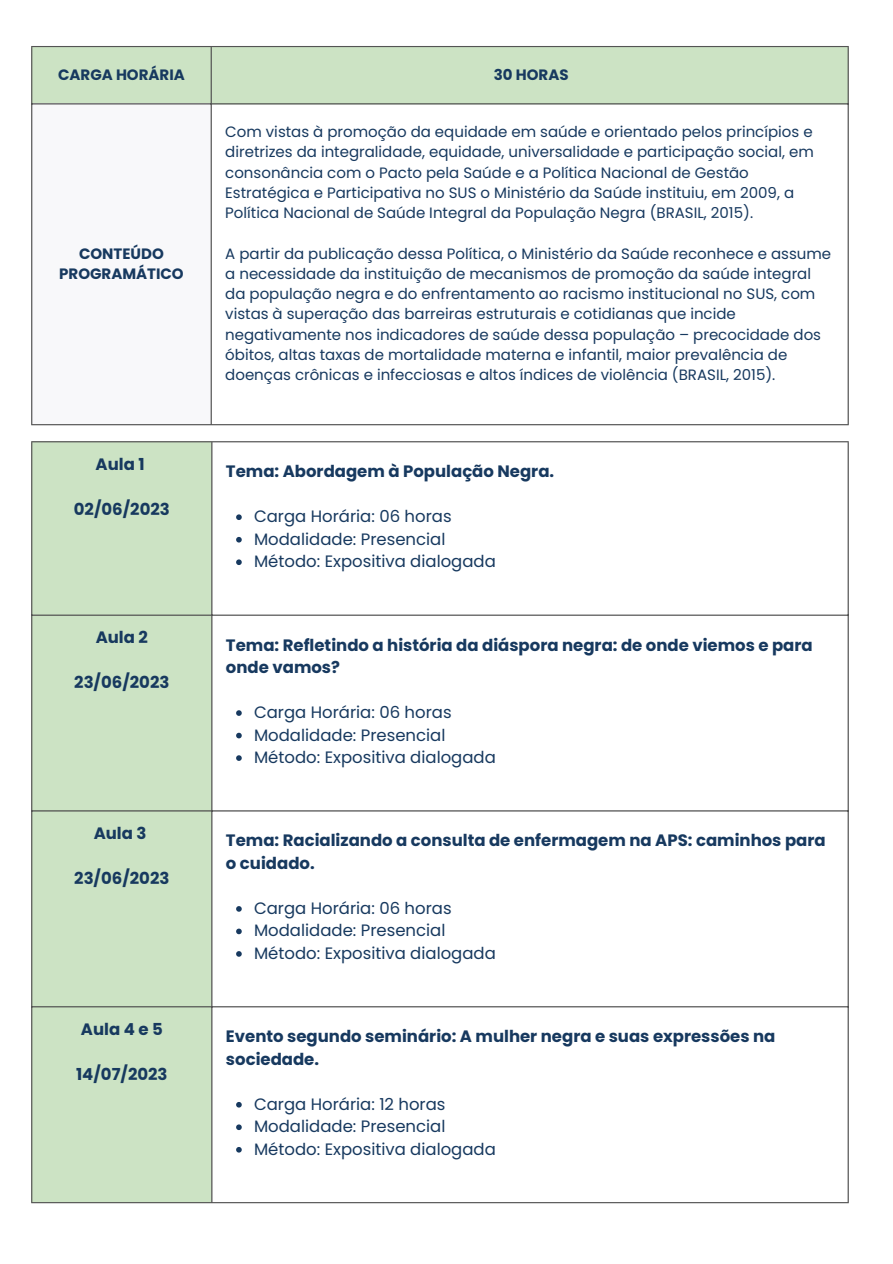
<style>
.page{position:relative;width:893px;height:1264px;background:#fff}
.page>*{position:absolute;margin:0;border:0;box-sizing:border-box;transform-origin:0 0}
.t1{font:700 16.5px/22.5px "Poppins";color:#17395f}
.t2{font:16.5px "Poppins";color:#17395f}
.t3{font:700 16.5px "Poppins";letter-spacing:.105em;color:#17395f}
.t4{font:15px/20.2px "Poppins";color:#17395f}
.t5{font:700 15px/20.2px "Poppins";color:#17395f;text-align:center}
</style>
<div class="page">
<div style="left:32px;top:47px;width:815px;height:56px;background:#cce3c4"></div>
<div style="left:31px;top:104px;width:180px;height:321px;background:#f8f8fa"></div>
<hr style="left:31px;top:47px;width:1px;height:377px;background:#545454">
<hr style="left:211px;top:47px;width:1px;height:377px;background:#545454">
<hr style="left:847px;top:47px;width:1px;height:377px;background:#545454">
<hr style="left:31px;top:46px;width:817px;height:1px;background:#545454">
<hr style="left:31px;top:103px;width:817px;height:1px;background:#545454">
<hr style="left:31px;top:424px;width:817px;height:1px;background:#545454">
<div style="left:32px;top:442px;width:179px;height:760px;background:#cce3c4"></div>
<svg style="left:212px;top:442px;width:635px;height:760px"></svg>
<svg style="left:236px;top:514px;width:6px;height:6px"></svg>
<svg style="left:236px;top:537px;width:6px;height:5px"></svg>
<svg style="left:236px;top:559px;width:6px;height:6px"></svg>
<svg style="left:236px;top:710px;width:6px;height:6px"></svg>
<svg style="left:236px;top:732px;width:6px;height:6px"></svg>
<svg style="left:236px;top:755px;width:6px;height:6px"></svg>
<svg style="left:236px;top:906px;width:6px;height:5px"></svg>
<svg style="left:236px;top:928px;width:6px;height:6px"></svg>
<svg style="left:236px;top:951px;width:6px;height:5px"></svg>
<svg style="left:236px;top:1101px;width:6px;height:6px"></svg>
<svg style="left:236px;top:1124px;width:6px;height:6px"></svg>
<svg style="left:236px;top:1146px;width:6px;height:6px"></svg>
<hr style="left:31px;top:442px;width:1px;height:760px;background:#545454">
<hr style="left:211px;top:442px;width:1px;height:760px;background:#545454">
<hr style="left:847px;top:442px;width:1px;height:760px;background:#545454">
<hr style="left:31px;top:441px;width:817px;height:1px;background:#545454">
<hr style="left:31px;top:614px;width:817px;height:1px;background:#545454">
<hr style="left:31px;top:810px;width:817px;height:1px;background:#545454">
<hr style="left:31px;top:1006px;width:817px;height:1px;background:#545454">
<hr style="left:31px;top:1202px;width:817px;height:1px;background:#545454">
<p class="t5" style="left:58px;top:64px;width:128px">CARGA HORÁRIA</p>
<p class="t5" style="left:494px;top:64px;width:76px">30 HORAS</p>
<p class="t5" style="left:59px;top:243px;width:126px">CONTEÚDO<br>PROGRAMÁTICO</p>
<p class="t1" style="left:96px;top:453px;width:51px">Aula 1</p>
<p class="t1" style="left:74px;top:498px;width:97px">02/06/2023</p>
<p class="t1" style="left:96px;top:626px;width:54px">Aula 2</p>
<p class="t1" style="left:74px;top:671px;width:97px">23/06/2023</p>
<p class="t1" style="left:94px;top:822px;width:54px">Aula 3</p>
<p class="t1" style="left:74px;top:867px;width:97px">23/06/2023</p>
<p class="t3" style="left:81px;top:1017px;width:83px">Aula4e5</p>
<p class="t1" style="left:76px;top:1062px;width:93px">14/07/2023</p>
<p class="t4" style="left:225px;top:122px;width:590px">Com vistas à promoção da equidade em saúde e orientado pelos princípios e diretrizes da integralidade, equidade, universalidade e participação social, em consonância com o Pacto pela Saúde e a Política Nacional de Gestão Estratégica e Participativa no SUS o Ministério da Saúde instituiu, em 2009, a Política Nacional de Saúde Integral da População Negra (BRASIL, 2015).</p>
<p class="t4" style="left:225px;top:243px;width:607px">A partir da publicação dessa Política, o Ministério da Saúde reconhece e assume a necessidade da instituição de mecanismos de promoção da saúde integral da população negra e do enfrentamento ao racismo institucional no SUS, com vistas à superação das barreiras estruturais e cotidianas que incide negativamente nos indicadores de saúde dessa população – precocidade dos óbitos, altas taxas de mortalidade materna e infantil, maior prevalência de doenças crônicas e infecciosas e altos índices de violência (BRASIL, 2015).</p>
<p class="t1" style="left:226px;top:460px;width:330px">Tema: Abordagem à População Negra.</p>
<p class="t2" style="left:254px;top:505px;width:199px">Carga Horária: 06 horas</p>
<p class="t2" style="left:254px;top:527px;width:193px">Modalidade: Presencial</p>
<p class="t2" style="left:254px;top:550px;width:243px">Método: Expositiva dialogada</p>
<p class="t1" style="left:226px;top:633px;width:588px">Tema: Refletindo a história da diáspora negra: de onde viemos e para onde vamos?</p>
<p class="t2" style="left:254px;top:700px;width:199px">Carga Horária: 06 horas</p>
<p class="t2" style="left:254px;top:723px;width:193px">Modalidade: Presencial</p>
<p class="t2" style="left:254px;top:745px;width:243px">Método: Expositiva dialogada</p>
<p class="t1" style="left:226px;top:829px;width:601px">Tema: Racializando a consulta de enfermagem na APS: caminhos para o cuidado.</p>
<p class="t2" style="left:254px;top:896px;width:199px">Carga Horária: 06 horas</p>
<p class="t2" style="left:254px;top:919px;width:193px">Modalidade: Presencial</p>
<p class="t2" style="left:254px;top:941px;width:243px">Método: Expositiva dialogada</p>
<p class="t1" style="left:226px;top:1025px;width:551px">Evento segundo seminário: A mulher negra e suas expressões na sociedade.</p>
<p class="t2" style="left:254px;top:1092px;width:193px">Carga Horária: 12 horas</p>
<p class="t2" style="left:254px;top:1114px;width:193px">Modalidade: Presencial</p>
<p class="t2" style="left:254px;top:1137px;width:243px">Método: Expositiva dialogada</p>
</div>
